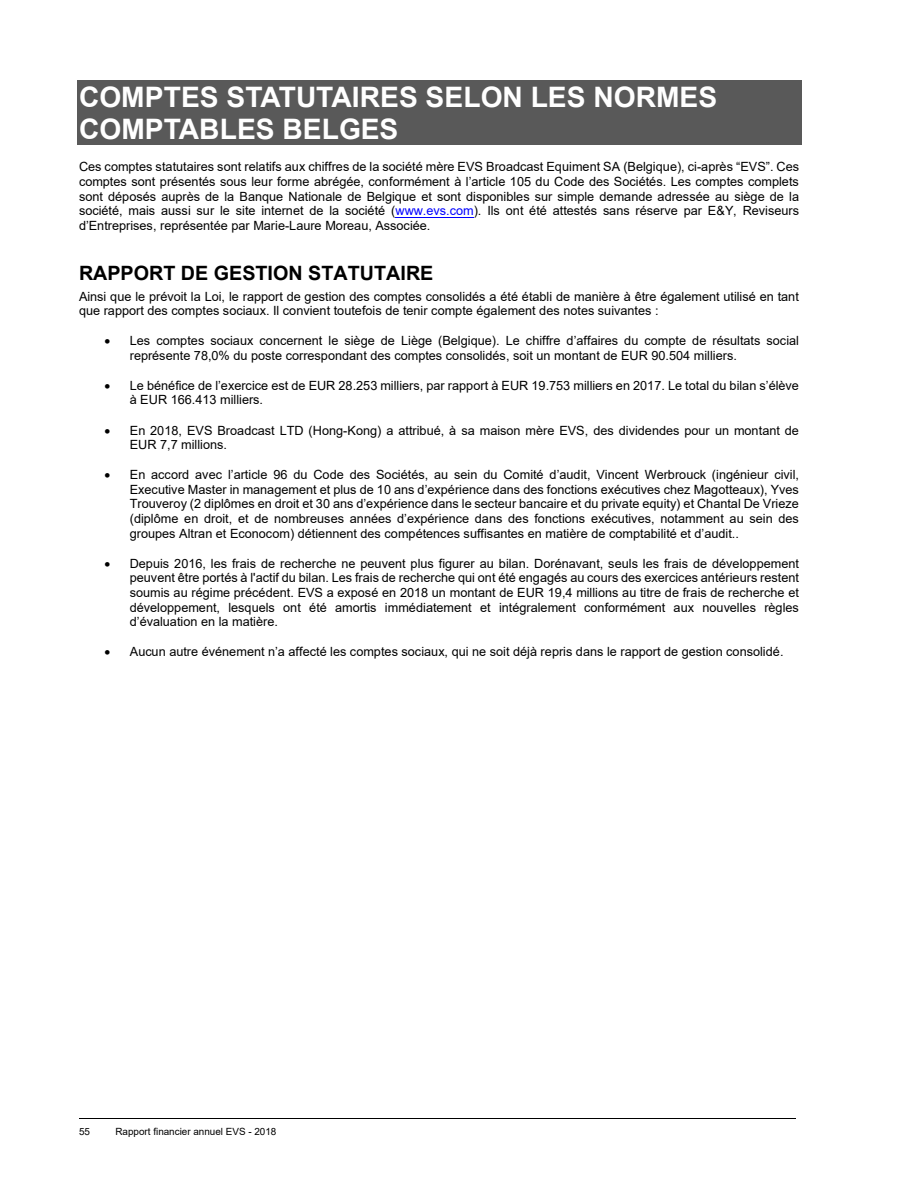
<style>
.page{position:relative;width:918px;height:1188px;background:#fff}
.page>*{position:absolute;margin:0;border:0;box-sizing:border-box;transform-origin:0 0}
.t1{font:700 28.2px/32.4px "Arial";color:#fff}
.t2{font:700 19.8px "Arial";color:#000}
.t3{font:12.75px/14.5px "Arial";color:#000}
.t4{font:9.9px "Arial";letter-spacing:-.005em;color:#000}
.s1{color:#00f}
</style>
<div class="page">
<hr style="left:79px;top:1118px;width:717px;height:1px;background:#000">
<div style="left:77px;top:80px;width:724px;height:32px;background:#595959"></div>
<div style="left:77px;top:112px;width:724px;height:33px;background:#595959"></div>
<hr style="left:396px;top:217px;width:78px;height:1px;background:#00f">
<h1 class="t1" style="left:79px;top:81px;width:640px">COMPTES STATUTAIRES SELON LES NORMES<br>COMPTABLES BELGES</h1>
<p class="t3" style="left:79px;top:160px;width:722px;text-align:justify">Ces comptes statutaires sont relatifs aux chiffres de la société mère EVS Broadcast Equiment SA (Belgique), ci-après “EVS”. Ces comptes sont présentés sous leur forme abrégée, conformément à l’article 105 du Code des Sociétés. Les comptes complets sont déposés auprès de la Banque Nationale de Belgique et sont disponibles sur simple demande adressée au siège de la société, mais aussi sur le site internet de la société (<span class="s1">www.evs.com</span>). Ils ont été attestés sans réserve par E&amp;Y, Reviseurs d’Entreprises, représentée par Marie-Laure Moreau, Associée.</p>
<h2 class="t2" style="left:79px;top:262px;width:356px">RAPPORT DE GESTION STATUTAIRE</h2>
<p class="t3" style="left:79px;top:289px;width:721px">Ainsi que le prévoit la Loi, le rapport de gestion des comptes consolidés a été établi de manière à être également utilisé en tant que rapport des comptes sociaux. Il convient toutefois de tenir compte également des notes suivantes :</p>
<p class="t3" style="left:130px;top:334px;width:671px;text-indent:-25px">• Les comptes sociaux concernent le siège de Liège (Belgique). Le chiffre d’affaires du compte de résultats social représente 78,0% du poste correspondant des comptes consolidés, soit un montant de EUR 90.504 milliers.</p>
<p class="t3" style="left:130px;top:378px;width:671px;text-indent:-25px">• Le bénéfice de l’exercice est de EUR 28.253 milliers, par rapport à EUR 19.753 milliers en 2017. Le total du bilan s’élève à EUR 166.413 milliers.</p>
<p class="t3" style="left:130px;top:423px;width:671px;text-indent:-25px">• En 2018, EVS Broadcast LTD (Hong-Kong) a attribué, à sa maison mère EVS, des dividendes pour un montant de<br>EUR 7,7 millions.</p>
<p class="t3" style="left:130px;top:468px;width:671px;text-align:justify;text-indent:-25px">• En accord avec l’article 96 du Code des Sociétés, au sein du Comité d’audit, Vincent Werbrouck (ingénieur civil, Executive Master in management et plus de 10 ans d’expérience dans des fonctions exécutives chez Magotteaux), Yves Trouveroy (2 diplômes en droit et 30 ans d’expérience dans le secteur bancaire et du private equity) et Chantal De Vrieze (diplôme en droit, et de nombreuses années d’expérience dans des fonctions exécutives, notamment au sein des groupes Altran et Econocom) détiennent des compétences suffisantes en matière de comptabilité et d’audit..</p>
<p class="t3" style="left:130px;top:556px;width:671px;text-align:justify;text-indent:-25px">• Depuis 2016, les frais de recherche ne peuvent plus figurer au bilan. Dorénavant, seuls les frais de développement peuvent être portés à l'actif du bilan. Les frais de recherche qui ont été engagés au cours des exercices antérieurs restent soumis au régime précédent. EVS a exposé en 2018 un montant de EUR 19,4 millions au titre de frais de recherche et développement, lesquels ont été amortis immédiatement et intégralement conformément aux nouvelles règles d’évaluation en la matière.</p>
<p class="t3" style="left:104px;top:645px;width:681px">• Aucun autre événement n’a affecté les comptes sociaux, qui ne soit déjà repris dans le rapport de gestion consolidé.</p>
<p class="t4" style="left:79px;top:1126px;width:12px">55</p>
<p class="t4" style="left:115px;top:1126px;width:162px">Rapport financier annuel EVS - 2018</p>
</div>
